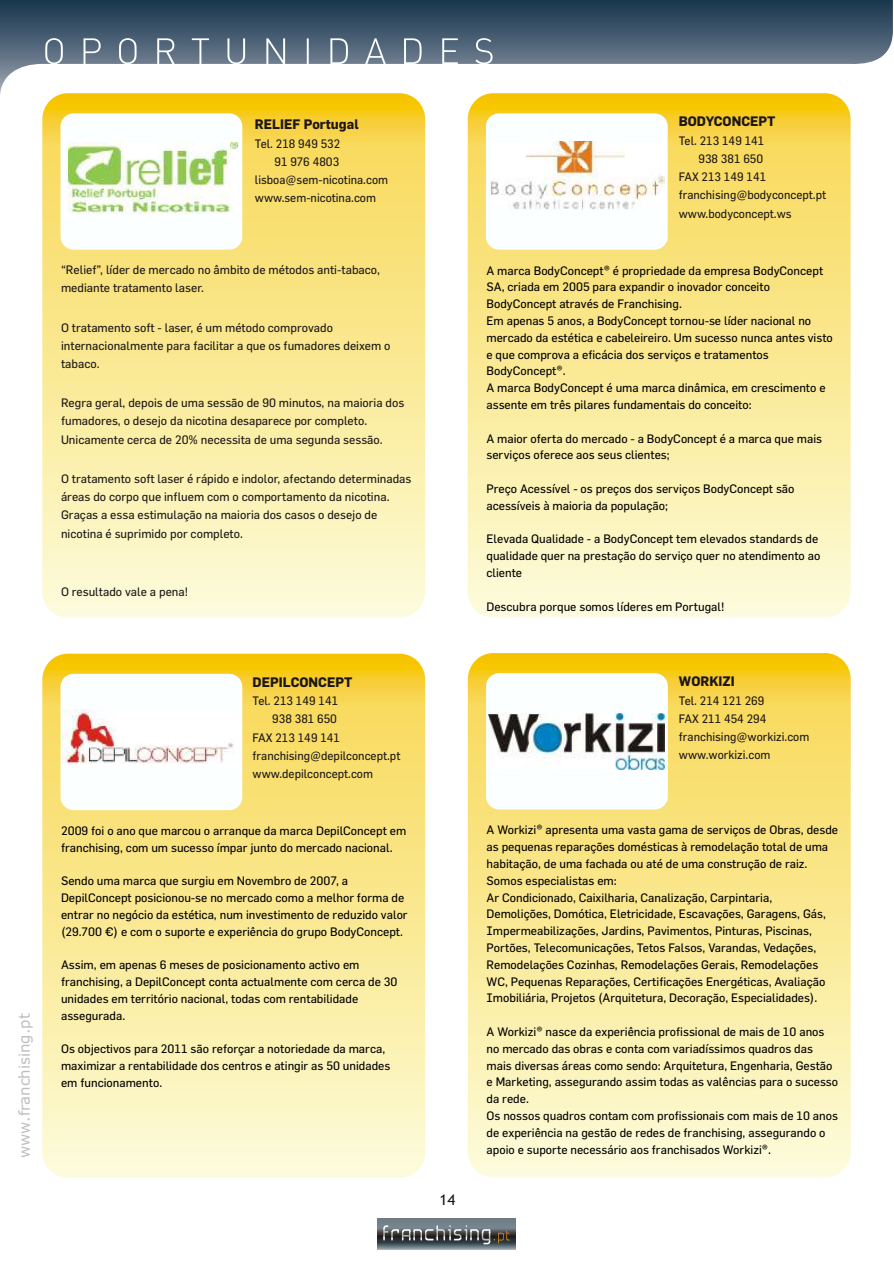
<style>
.page{position:relative;width:894px;height:1263px;background:#fff}
.page>*{position:absolute;margin:0;border:0;box-sizing:border-box;transform-origin:0 0}
.t1{font:15px "Verdana";color:#bfbfc2}
.t2{font:15px "Trebuchet MS";color:#1c1717}
.t3{font:700 13.5px "Flama";color:#1c1717}
.t4{font:12px/16.8px "Flama";color:#000}
.t5{font:12px/18.1px "Flama";color:#1c1717}
</style>
<div class="page">
<img style="left:42px;top:654px;width:383px;height:524px;border-radius:26px">
<img style="left:42px;top:93px;width:383px;height:525px;border-radius:26px">
<img style="left:468px;top:93px;width:383px;height:525px;border-radius:26px">
<img style="left:0;top:0;width:893px;height:98px">
<div style="left:61px;top:674px;width:181px;height:136px;background:#fcffff;border-radius:13px"></div>
<div style="left:61px;top:113px;width:181px;height:137px;background:#fcffff;border-radius:13px"></div>
<div style="left:486px;top:113px;width:182px;height:137px;background:#fcffff;border-radius:13px"></div>
<img style="left:377px;top:1219px;width:139px;height:31px">
<svg style="left:383px;top:1225px;width:127px;height:19px;background:#626769"></svg>
<img style="left:468px;top:653px;width:383px;height:524px;border-radius:26px">
<div style="left:486px;top:673px;width:182px;height:136px;background:#fcffff;border-radius:13px"></div>
<svg style="left:45px;top:38px;width:448px;height:26px;background:#708091"></svg>
<img style="left:69px;top:142px;width:169px;height:72px">
<img style="left:490px;top:141px;width:175px;height:68px">
<img style="left:63px;top:710px;width:170px;height:54px">
<img style="left:488px;top:713px;width:176px;height:57px">
<p class="t3" style="left:255px;top:118px;width:105px">RELIEF Portugal</p>
<p class="t5" style="left:255px;top:135px;width:87px">Tel. 218 949 532</p>
<p class="t5" style="left:275px;top:153px;width:66px">91 976 4803</p>
<p class="t5" style="left:255px;top:171px;width:135px">lisboa@sem-nicotina.com</p>
<p class="t5" style="left:255px;top:190px;width:123px">www.sem-nicotina.com</p>
<p class="t5" style="left:61px;top:262px;width:321px">“Relief”, líder de mercado no âmbito de métodos anti-tabaco, mediante tratamento laser.</p>
<p class="t5" style="left:61px;top:319px;width:331px">O tratamento soft - laser, é um método comprovado internacionalmente para facilitar a que os fumadores deixem o tabaco.</p>
<p class="t5" style="left:61px;top:395px;width:345px">Regra geral, depois de uma sessão de 90 minutos, na maioria dos fumadores, o desejo da nicotina desaparece por completo.<br>Unicamente cerca de 20% necessita de uma segunda sessão.</p>
<p class="t5" style="left:61px;top:470px;width:352px">O tratamento soft laser é rápido e indolor, afectando determinadas áreas do corpo que influem com o comportamento da nicotina.<br>Graças a essa estimulação na maioria dos casos o desejo de nicotina é suprimido por completo.</p>
<p class="t5" style="left:61px;top:584px;width:129px">O resultado vale a pena!</p>
<p class="t1" style="left:18px;top:1158px;width:146px;rotate:-90deg">www.franchising.pt</p>
<p class="t3" style="left:253px;top:676px;width:101px">DEPILCONCEPT</p>
<p class="t5" style="left:253px;top:693px;width:87px">Tel. 213 149 141</p>
<p class="t5" style="left:272px;top:711px;width:66px">938 381 650</p>
<p class="t5" style="left:253px;top:729px;width:89px">FAX 213 149 141</p>
<p class="t5" style="left:253px;top:747px;width:149px">franchising@depilconcept.pt</p>
<p class="t5" style="left:253px;top:765px;width:122px">www.depilconcept.com</p>
<p class="t4" style="left:61px;top:823px;width:347px">2009 foi o ano que marcou o arranque da marca DepilConcept em franchising, com um sucesso ímpar junto do mercado nacional.</p>
<p class="t4" style="left:61px;top:873px;width:348px">Sendo uma marca que surgiu em Novembro de 2007, a DepilConcept posicionou-se no mercado como a melhor forma de entrar no negócio da estética, num investimento de reduzido valor (29.700 €) e com o suporte e experiência do grupo BodyConcept.</p>
<p class="t4" style="left:61px;top:957px;width:338px">Assim, em apenas 6 meses de posicionamento activo em franchising, a DepilConcept conta actualmente com cerca de 30 unidades em território nacional, todas com rentabilidade assegurada.</p>
<p class="t4" style="left:61px;top:1041px;width:331px">Os objectivos para 2011 são reforçar a notoriedade da marca, maximizar a rentabilidade dos centros e atingir as 50 unidades em funcionamento.</p>
<p class="t2" style="left:440px;top:1194px;width:17px">14</p>
<p class="t3" style="left:679px;top:115px;width:98px">BODYCONCEPT</p>
<p class="t5" style="left:679px;top:132px;width:87px">Tel. 213 149 141</p>
<p class="t5" style="left:698px;top:150px;width:66px">938 381 650</p>
<p class="t5" style="left:679px;top:169px;width:89px">FAX 213 149 141</p>
<p class="t5" style="left:679px;top:187px;width:149px">franchising@bodyconcept.pt</p>
<p class="t5" style="left:679px;top:205px;width:114px">www.bodyconcept.ws</p>
<p class="t4" style="left:486px;top:263px;width:348px">A marca BodyConcept® é propriedade da empresa BodyConcept SA, criada em 2005 para expandir o inovador conceito BodyConcept através de Franchising.<br>Em apenas 5 anos, a BodyConcept tornou-se líder nacional no mercado da estética e cabeleireiro. Um sucesso nunca antes visto e que comprova a eficácia dos serviços e tratamentos BodyConcept®.<br>A marca BodyConcept é uma marca dinâmica, em crescimento e assente em três pilares fundamentais do conceito:</p>
<p class="t4" style="left:486px;top:431px;width:337px">A maior oferta do mercado - a BodyConcept é a marca que mais serviços oferece aos seus clientes;</p>
<p class="t4" style="left:486px;top:481px;width:310px">Preço Acessível - os preços dos serviços BodyConcept são acessíveis à maioria da população;</p>
<p class="t4" style="left:486px;top:531px;width:335px">Elevada Qualidade - a BodyConcept tem elevados standards de qualidade quer na prestação do serviço quer no atendimento ao cliente</p>
<p class="t4" style="left:486px;top:599px;width:239px">Descubra porque somos líderes em Portugal!</p>
<p class="t3" style="left:679px;top:675px;width:57px">WORKIZI</p>
<p class="t5" style="left:679px;top:692px;width:132px">Tel. 214 121 269<br>FAX 211 454 294 franchising@workizi.com www.workizi.com</p>
<p class="t4" style="left:487px;top:822px;width:353px">A Workizi® apresenta uma vasta gama de serviços de Obras, desde as pequenas reparações domésticas à remodelação total de uma habitação, de uma fachada ou até de uma construção de raiz.<br>Somos especialistas em:<br>Ar Condicionado, Caixilharia, Canalização, Carpintaria, Demolições, Domótica, Eletricidade, Escavações, Garagens, Gás, Impermeabilizações, Jardins, Pavimentos, Pinturas, Piscinas, Portões, Telecomunicações, Tetos Falsos, Varandas, Vedações, Remodelações Cozinhas, Remodelações Gerais, Remodelações WC, Pequenas Reparações, Certificações Energéticas, Avaliação Imobiliária, Projetos (Arquitetura, Decoração, Especialidades).</p>
<p class="t4" style="left:487px;top:1024px;width:353px">A Workizi® nasce da experiência profissional de mais de 10 anos no mercado das obras e conta com variadíssimos quadros das mais diversas áreas como sendo: Arquitetura, Engenharia, Gestão e Marketing, assegurando assim todas as valências para o sucesso da rede.<br>Os nossos quadros contam com profissionais com mais de 10 anos de experiência na gestão de redes de franchising, assegurando o apoio e suporte necessário aos franchisados Workizi®.</p>
</div>
